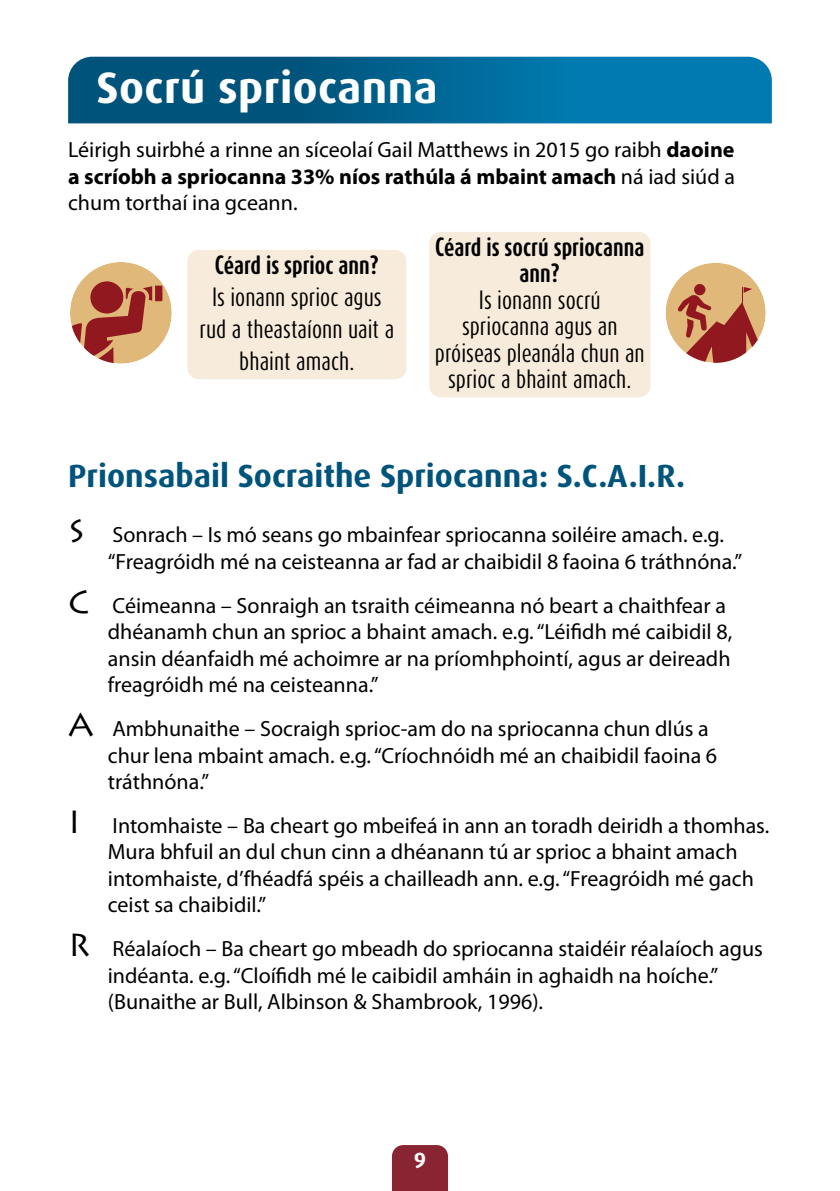
<style>
.page{position:relative;width:840px;height:1191px;background:#fff}
.page>*{position:absolute;margin:0;border:0;box-sizing:border-box;transform-origin:0 0}
.t1{font:700 44px "Dax Pro";letter-spacing:.01em;color:#fff}
.t2{font:700 32px "Dax Pro";color:#00547c}
.t3{font:32px "Lithos Pro";color:#000}
.t4{font:22px/26.4px "Myriad Pro";color:#000}
.t5{font:22px/26.4px "Dax Compact Pro";color:#000;text-align:center}
.t6{font:700 22px/26.4px "Dax Compact Pro";color:#000;text-align:center}
.t7{font:700 22px "Dax Pro";color:#fff}
.s1{font-weight:700}
.s2{font-family:"Lithos Pro";font-size:32px}
</style>
<div class="page">
<svg style="left:68px;top:57px;width:703px;height:66px"></svg>
<div style="left:70px;top:262px;width:102px;height:102px;background:#dfb87a;border-radius:50%"></div>
<div style="left:90px;top:281px;width:33px;height:32px;background:#92181f;border-radius:50%"></div>
<svg style="left:70px;top:286px;width:92px;height:78px"></svg>
<div style="left:187px;top:250px;width:219px;height:129px;background:#f7ecdb;border-radius:11px"></div>
<div style="left:429px;top:232px;width:221px;height:165px;background:#f7ecdb;border-radius:11px"></div>
<div style="left:665px;top:263px;width:100px;height:100px;background:#dfb87a;border-radius:50%"></div>
<svg style="left:693px;top:284px;width:12px;height:12px"></svg>
<svg style="left:677px;top:287px;width:88px;height:76px"></svg>
<div style="left:392px;top:1145px;width:56px;height:46px;background:#892532"></div>
<h1 class="t1" style="left:96px;top:59px;width:342px">Socrú spriocanna</h1>
<p class="t4" style="left:68px;top:136px;width:668px;text-align:justify">Léirigh suirbhé a rinne an síceolaí Gail Matthews in 2015 go raibh <span class="s1">daoine a scríobh a spriocanna 33% níos rathúla á mbaint amach</span> ná iad siúd a chum torthaí ina gceann.</p>
<p class="t6" style="left:215px;top:252px;width:165px">Céard is sprioc ann?</p>
<p class="t5" style="left:199px;top:281px;width:196px;line-height:32px">Is ionann sprioc agus rud a theastaíonn uait a bhaint amach.</p>
<p class="t6" style="left:435px;top:234px;width:210px">Céard is socrú spriocanna ann?</p>
<p class="t5" style="left:434px;top:287px;width:211px">Is ionann socrú spriocanna agus an próiseas pleanála chun an sprioc a bhaint amach.</p>
<h2 class="t2" style="left:68px;top:455px;width:618px">Prionsabail Socraithe Spriocanna: S.C.A.I.R.</h2>
<p class="t4" style="left:108px;top:521px;width:635px;text-indent:-40px"><span class="s2">S</span> Sonrach – Is mó seans go mbainfear spriocanna soiléire amach. e.g. “Freagróidh mé na ceisteanna ar fad ar chaibidil 8 faoina 6 tráthnóna.”</p>
<p class="t4" style="left:108px;top:592px;width:625px;text-indent:-40px"><span class="s2">C</span> Céimeanna – Sonraigh an tsraith céimeanna nó beart a chaithfear a dhéanamh chun an sprioc a bhaint amach. e.g. “Léifidh mé caibidil 8, ansin déanfaidh mé achoimre ar na príomhphointí, agus ar deireadh freagróidh mé na ceisteanna.”</p>
<p class="t4" style="left:108px;top:715px;width:610px;text-indent:-40px"><span class="s2">A</span> Ambhunaithe – Socraigh sprioc-am do na spriocanna chun dlús a chur lena mbaint amach. e.g. “Críochnóidh mé an chaibidil faoina 6 tráthnóna.”</p>
<h2 class="t3" style="left:68px;top:803px;width:14px">I</h2>
<p class="t4" style="left:108px;top:812px;width:662px">Intomhaiste – Ba cheart go mbeifeá in ann an toradh deiridh a thomhas.<br>Mura bhfuil an dul chun cinn a dhéanann tú ar sprioc a bhaint amach intomhaiste, d’fhéadfá spéis a chailleadh ann. e.g. “Freagróidh mé gach ceist sa chaibidil.”</p>
<p class="t4" style="left:108px;top:935px;width:656px;text-indent:-40px"><span class="s2">R</span> Réalaíoch – Ba cheart go mbeadh do spriocanna staidéir réalaíoch agus indéanta. e.g. “Cloífidh mé le caibidil amháin in aghaidh na hoíche.” (Bunaithe ar Bull, Albinson &amp; Shambrook, 1996).</p>
<p class="t7" style="left:413px;top:1146px;width:14px">9</p>
</div>
